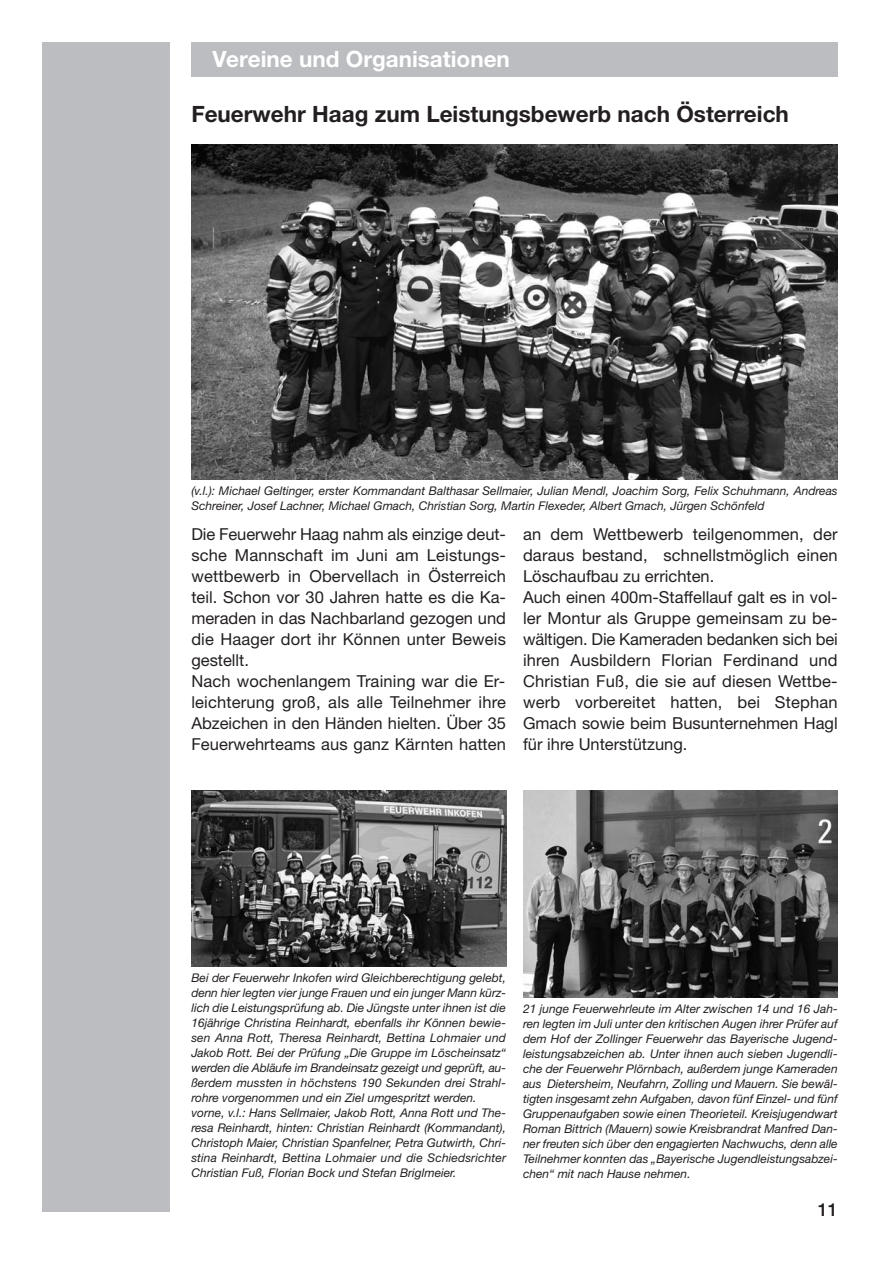
<style>
.page{position:relative;width:893px;height:1263px;background:#fff}
.page>*{position:absolute;margin:0;border:0;box-sizing:border-box;transform-origin:0 0}
.t1{font:700 22.5px "Helvetica Neue";color:#231f20}
.t2{font:700 22.5px "Helvetica Neue";color:#fff}
.t3{font:500 18px "Helvetica Neue";color:#231f20}
.t4{font:16.5px/21px "Helvetica Neue";letter-spacing:.01em;color:#231f20}
.t5{font:italic 12px/15px "Helvetica Neue";color:#231f20}
</style>
<div class="page">
<div style="left:43px;top:43px;width:127px;height:1169px;background:#bbbdc0"></div>
<div style="left:191px;top:43px;width:647px;height:34px;background:#bbbdc0"></div>
<img style="left:191px;top:145px;width:647px;height:334px">
<img style="left:523px;top:791px;width:315px;height:206px">
<img style="left:191px;top:791px;width:315px;height:176px">
<h1 class="t2" style="left:213px;top:51px;width:299px">Vereine und Organisationen</h1>
<h1 class="t1" style="left:191px;top:106px;width:599px">Feuerwehr Haag zum Leistungsbewerb nach Österreich</h1>
<p class="t5" style="left:191px;top:485px;width:648px">(v.l.): Michael Geltinger, erster Kommandant Balthasar Sellmaier, Julian Mendl, Joachim Sorg, Felix Schuhmann, Andreas<br>Schreiner, Josef Lachner, Michael Gmach, Christian Sorg, Martin Flexeder, Albert Gmach, Jürgen Schönfeld</p>
<p class="t4" style="left:191px;top:525px;width:316px">Die Feuerwehr Haag nahm als einzige deut&shy;sche Mannschaft im Juni am Leistungs&shy;wettbewerb in Obervellach in Österreich teil. Schon vor 30 Jahren hatte es die Ka&shy;meraden in das Nachbarland gezogen und die Haager dort ihr Können unter Beweis gestellt.<br>Nach wochenlangem Training war die Er&shy;leichterung groß, als alle Teilnehmer ihre Abzeichen in den Händen hielten. Über 35<br>Feuerwehrteams aus ganz Kärnten hatten</p>
<p class="t4" style="left:523px;top:525px;width:316px">an dem Wettbewerb teilgenommen, der daraus bestand, schnellstmöglich einen Löschaufbau zu errichten.<br>Auch einen 400m-Staffellauf galt es in vol&shy;ler Montur als Gruppe gemeinsam zu be&shy;wältigen. Die Kameraden bedanken sich bei ihren Ausbildern Florian Ferdinand und Christian Fuß, die sie auf diesen Wettbe&shy;werb vorbereitet hatten, bei Stephan Gmach sowie beim Busunternehmen Hagl für ihre Unterstützung.</p>
<p class="t5" style="left:191px;top:972px;width:316px">Bei der Feuerwehr Inkofen wird Gleichberechtigung gelebt, denn hier legten vier junge Frauen und ein junger Mann kürz&shy;lich die Leistungsprüfung ab. Die Jüngste unter ihnen ist die 16jährige Christina Reinhardt, ebenfalls ihr Können bewie&shy;sen Anna Rott, Theresa Reinhardt, Bettina Lohmaier und Jakob Rott. Bei der Prüfung „Die Gruppe im Löscheinsatz“ werden die Abläufe im Brandeinsatz gezeigt und geprüft, au&shy;ßerdem mussten in höchstens 190 Sekunden drei Strahl&shy;rohre vorgenommen und ein Ziel umgespritzt werden. vorne, v.l.: Hans Sellmaier, Jakob Rott, Anna Rott und The&shy;resa Reinhardt, hinten: Christian Reinhardt (Kommandant), Christoph Maier, Christian Spanfelner, Petra Gutwirth, Chri&shy;stina Reinhardt, Bettina Lohmaier und die Schiedsrichter Christian Fuß, Florian Bock und Stefan Briglmeier.</p>
<p class="t5" style="left:523px;top:1003px;width:316px;text-align:justify">21 junge Feuerwehrleute im Alter zwischen 14 und 16 Jah&shy;ren legten im Juli unter den kritischen Augen ihrer Prüfer auf dem Hof der Zollinger Feuerwehr das Bayerische Jugend&shy;leistungsabzeichen ab. Unter ihnen auch sieben Jugendli&shy;che der Feuerwehr Plörnbach, außerdem junge Kameraden aus Dietersheim, Neufahrn, Zolling und Mauern. Sie bewäl&shy;tigten insgesamt zehn Aufgaben, davon fünf Einzel- und fünf Gruppenaufgaben sowie einen Theorieteil. Kreisjugendwart Roman Bittrich (Mauern) sowie Kreisbrandrat Manfred Dan&shy;ner freuten sich über den engagierten Nachwuchs, denn alle Teilnehmer konnten das „Bayerische Jugendleistungsabzei&shy;chen“ mit nach Hause nehmen.</p>
<h2 class="t3" style="left:818px;top:1203px;width:22px">11</h2>
</div>
